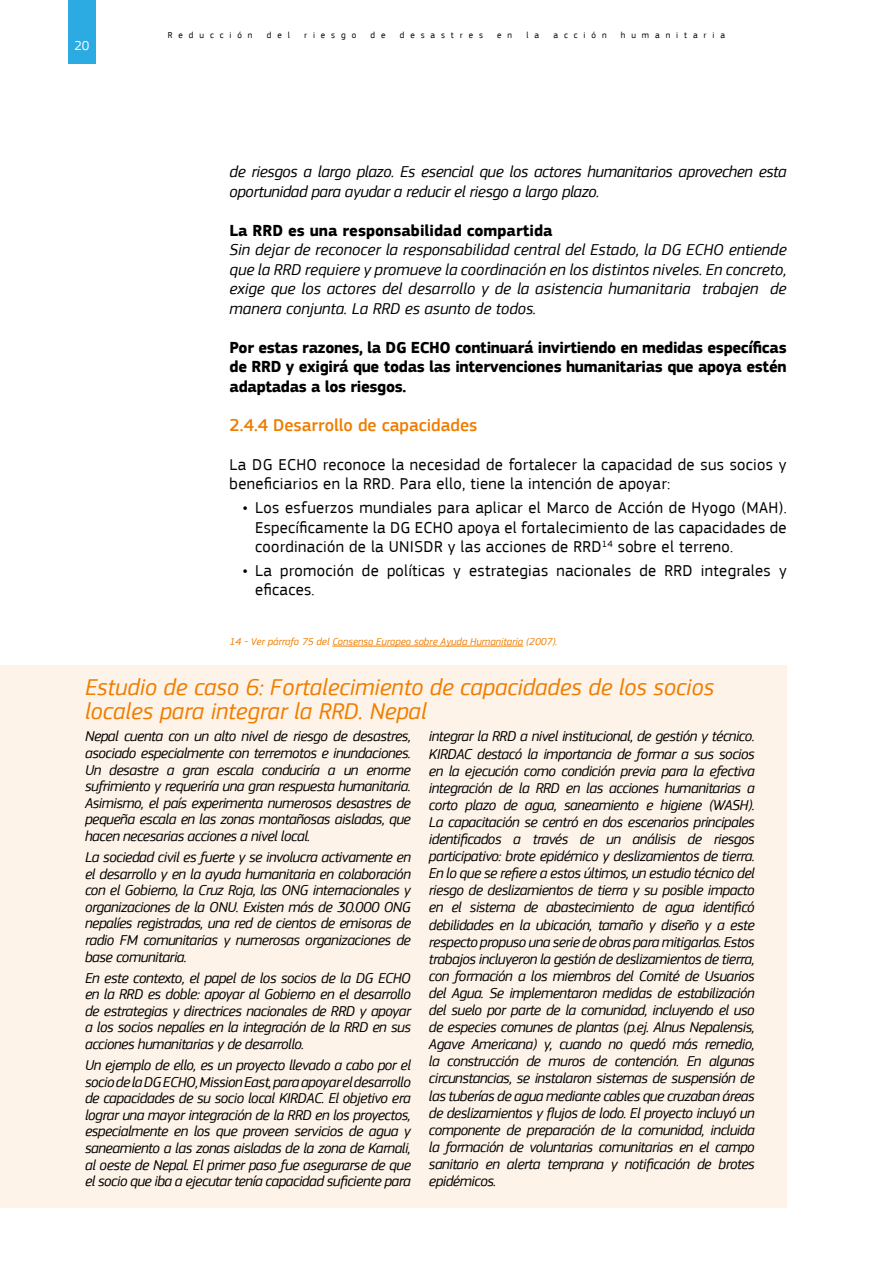
<style>
.page{position:relative;width:893px;height:1263px;background:#fff}
.page>*{position:absolute;margin:0;border:0;box-sizing:border-box;transform-origin:0 0}
.t1{font:italic 24px/24px "EC Square Sans Pro";color:#ef7d00}
.t2{font:500 18px "EC Square Sans Pro";color:#ef7d00}
.t3{font:16.5px/19.5px "EC Square Sans Pro";letter-spacing:.02em;color:#000}
.t4{font:italic 16.5px/19.5px "EC Square Sans Pro";letter-spacing:-.02em;color:#000}
.t5{font:700 16.5px/19.5px "EC Square Sans Pro";letter-spacing:-.02em;color:#000;text-align:justify}
.t6{font:700 16.5px "EC Square Sans Pro";color:#000}
.t7{font:italic 15px/17.1px "EC Square Sans Pro";letter-spacing:-.03em;color:#000;text-align:justify}
.t8{font:13.5px "EC Square Sans Pro";color:#fff}
.t9{font:italic 10.5px "EC Square Sans Pro";color:#ef7d00}
.t10{font:9px "EC Square Sans Pro";letter-spacing:.66em;color:#000}
.s1{font-size:19.5px}
</style>
<div class="page">
<div style="left:68px;top:0;width:28px;height:64px;background:#2babe2"></div>
<div style="left:0;top:665px;width:787px;height:543px;background:#fef3e8"></div>
<hr style="left:332px;top:646px;width:191px;height:1px;background:#ef7d00">
<p class="t8" style="left:74px;top:38px;width:17px">20</p>
<p class="t10" style="left:168px;top:30px;width:86px">Reducción</p>
<p class="t10" style="left:267px;top:30px;width:25px">del</p>
<p class="t10" style="left:304px;top:30px;width:54px">riesgo</p>
<p class="t10" style="left:371px;top:30px;width:16px">d e</p>
<p class="t10" style="left:400px;top:30px;width:85px">desastres</p>
<p class="t10" style="left:497px;top:30px;width:16px">e n</p>
<p class="t10" style="left:526px;top:30px;width:14px">l a</p>
<p class="t10" style="left:553px;top:30px;width:55px">acción</p>
<p class="t10" style="left:621px;top:30px;width:106px">humanitaria</p>
<p class="t4" style="left:230px;top:162px;width:559px">de riesgos a largo plazo. Es esencial que los actores humanitarios aprovechen esta oportunidad para ayudar a reducir el riesgo a largo plazo.</p>
<p class="t6" style="left:230px;top:220px;width:325px">La RRD es una responsabilidad compartida</p>
<p class="t4" style="left:230px;top:240px;width:559px;text-align:justify">Sin dejar de reconocer la responsabilidad central del Estado, la DG ECHO entiende que la RRD requiere y promueve la coordinación en los distintos niveles. En concreto, exige que los actores del desarrollo y de la asistencia humanitaria trabajen de manera conjunta. La RRD es asunto de todos.</p>
<p class="t5" style="left:230px;top:338px;width:559px">Por estas razones, la DG ECHO continuará invirtiendo en medidas específicas de RRD y exigirá que todas las intervenciones humanitarias que apoya estén adaptadas a los riesgos.</p>
<p class="t2" style="left:230px;top:414px;width:249px">2.4.4 Desarrollo de capacidades</p>
<p class="t3" style="left:230px;top:455px;width:558px">La DG ECHO reconoce la necesidad de fortalecer la capacidad de sus socios y beneficiarios en la RRD. Para ello, tiene la intención de apoyar:</p>
<p class="t3" style="left:255px;top:498px;width:533px;text-align:justify;text-indent:-13px"><span class="s1">•</span> Los esfuerzos mundiales para aplicar el Marco de Acción de Hyogo (MAH).<br>Específicamente la DG ECHO apoya el fortalecimiento de las capacidades de coordinación de la UNISDR y las acciones de RRD<sup>14</sup> sobre el terreno.</p>
<p class="t3" style="left:255px;top:561px;width:533px;text-indent:-13px"><span class="s1">•</span> La promoción de políticas y estrategias nacionales de RRD integrales y eficaces.</p>
<p class="t9" style="left:230px;top:636px;width:329px">14 - Ver párrafo 75 del Consenso Europeo sobre Ayuda Humanitaria (2007).</p>
<h1 class="t1" style="left:85px;top:675px;width:631px">Estudio de caso 6: Fortalecimiento de capacidades de los socios locales para integrar la RRD. Nepal</h1>
<p class="t7" style="left:85px;top:728px;width:327px;line-height:16.6px">Nepal cuenta con un alto nivel de riesgo de desastres, asociado especialmente con terremotos e inundaciones.<br>Un desastre a gran escala conduciría a un enorme sufrimiento y requeriría una gran respuesta humanitaria.<br>Asimismo, el país experimenta numerosos desastres de pequeña escala en las zonas montañosas aisladas, que hacen necesarias acciones a nivel local.</p>
<p class="t7" style="left:85px;top:849px;width:327px;line-height:16.6px">La sociedad civil es fuerte y se involucra activamente en el desarrollo y en la ayuda humanitaria en colaboración con el Gobierno, la Cruz Roja, las ONG internacionales y organizaciones de la ONU. Existen más de 30.000 ONG nepalíes registradas, una red de cientos de emisoras de radio FM comunitarias y numerosas organizaciones de base comunitaria.</p>
<p class="t7" style="left:85px;top:969px;width:327px;line-height:16.6px">En este contexto, el papel de los socios de la DG ECHO en la RRD es doble: apoyar al Gobierno en el desarrollo de estrategias y directrices nacionales de RRD y apoyar a los socios nepalíes en la integración de la RRD en sus acciones humanitarias y de desarrollo.</p>
<p class="t7" style="left:85px;top:1057px;width:327px;line-height:16.6px">Un ejemplo de ello, es un proyecto llevado a cabo por el socio de la DG ECHO, Mission East, para apoyar el desarrollo de capacidades de su socio local KIRDAC. El objetivo era lograr una mayor integración de la RRD en los proyectos, especialmente en los que proveen servicios de agua y saneamiento a las zonas aisladas de la zona de Karnali, al oeste de Nepal. El primer paso fue asegurarse de que el socio que iba a ejecutar tenía capacidad suficiente para</p>
<p class="t7" style="left:429px;top:728px;width:327px">integrar la RRD a nivel institucional, de gestión y técnico.<br>KIRDAC destacó la importancia de formar a sus socios en la ejecución como condición previa para la efectiva integración de la RRD en las acciones humanitarias a corto plazo de agua, saneamiento e higiene (WASH).<br>La capacitación se centró en dos escenarios principales identificados a través de un análisis de riesgos participativo: brote epidémico y deslizamientos de tierra.<br>En lo que se refiere a estos últimos, un estudio técnico del riesgo de deslizamientos de tierra y su posible impacto en el sistema de abastecimiento de agua identificó debilidades en la ubicación, tamaño y diseño y a este respecto propuso una serie de obras para mitigarlas. Estos trabajos incluyeron la gestión de deslizamientos de tierra, con formación a los miembros del Comité de Usuarios del Agua. Se implementaron medidas de estabilización del suelo por parte de la comunidad, incluyendo el uso de especies comunes de plantas (p.ej. Alnus Nepalensis, Agave Americana) y, cuando no quedó más remedio, la construcción de muros de contención. En algunas circunstancias, se instalaron sistemas de suspensión de las tuberías de agua mediante cables que cruzaban áreas de deslizamientos y flujos de lodo. El proyecto incluyó un componente de preparación de la comunidad, incluida la formación de voluntarias comunitarias en el campo sanitario en alerta temprana y notificación de brotes epidémicos.</p>
</div>
